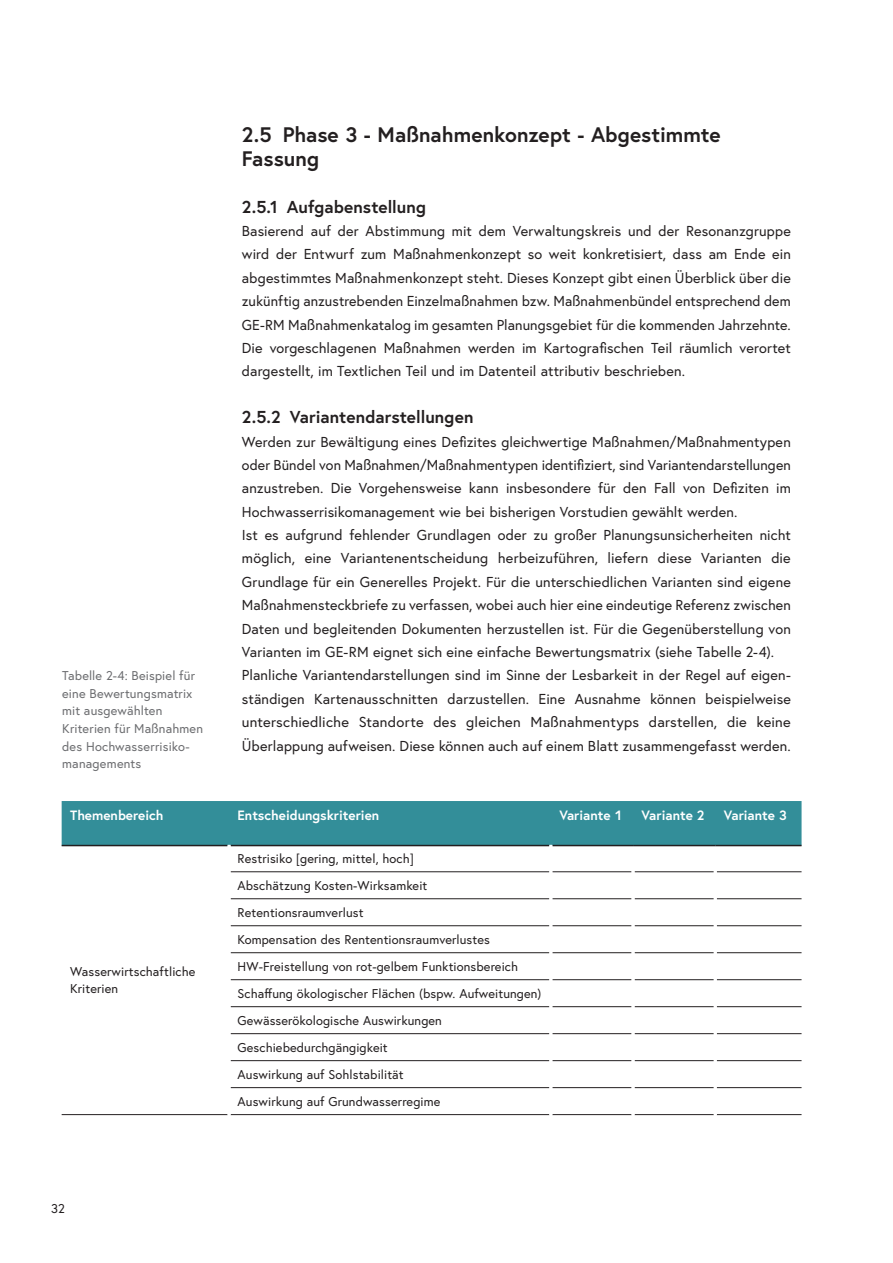
<style>
.page{position:relative;width:893px;height:1263px;background:#fff}
.page>*{position:absolute;margin:0;border:0;box-sizing:border-box;transform-origin:0 0}
.t1{font:700 21px/23.4px "Europa Austria";color:#231f20}
.t2{font:700 17.25px "Europa Austria";letter-spacing:.005em;color:#231f20}
.p_Abstand_danach{font:14.4px/23.4px "Europa Austria";letter-spacing:.01em;color:#231f20;text-align:justify}
.t3{font:700 13.5px "Europa Austria";color:#fff}
.t4{font:12.75px/27px "Europa Austria";letter-spacing:.01em;color:#231f20}
.t5{font:12.75px/17.5px "Europa Austria";letter-spacing:.015em;color:#6c6d70}
</style>
<div class="page">
<div style="left:62px;top:801px;width:739px;height:44px;background:#338e99"></div>
<hr style="left:231px;top:871px;width:318px;height:1px;background:#231f20">
<hr style="left:552px;top:871px;width:80px;height:1px;background:#231f20">
<hr style="left:635px;top:871px;width:79px;height:1px;background:#231f20">
<hr style="left:717px;top:871px;width:84px;height:1px;background:#231f20">
<hr style="left:231px;top:898px;width:318px;height:1px;background:#231f20">
<hr style="left:552px;top:898px;width:80px;height:1px;background:#231f20">
<hr style="left:635px;top:898px;width:79px;height:1px;background:#231f20">
<hr style="left:717px;top:898px;width:84px;height:1px;background:#231f20">
<hr style="left:231px;top:925px;width:318px;height:1px;background:#231f20">
<hr style="left:552px;top:925px;width:80px;height:1px;background:#231f20">
<hr style="left:635px;top:925px;width:79px;height:1px;background:#231f20">
<hr style="left:717px;top:925px;width:84px;height:1px;background:#231f20">
<hr style="left:231px;top:952px;width:318px;height:1px;background:#231f20">
<hr style="left:552px;top:952px;width:80px;height:1px;background:#231f20">
<hr style="left:635px;top:952px;width:79px;height:1px;background:#231f20">
<hr style="left:717px;top:952px;width:84px;height:1px;background:#231f20">
<hr style="left:231px;top:979px;width:318px;height:1px;background:#231f20">
<hr style="left:552px;top:979px;width:80px;height:1px;background:#231f20">
<hr style="left:635px;top:979px;width:79px;height:1px;background:#231f20">
<hr style="left:717px;top:979px;width:84px;height:1px;background:#231f20">
<hr style="left:231px;top:1006px;width:318px;height:1px;background:#231f20">
<hr style="left:552px;top:1006px;width:80px;height:1px;background:#231f20">
<hr style="left:635px;top:1006px;width:79px;height:1px;background:#231f20">
<hr style="left:717px;top:1006px;width:84px;height:1px;background:#231f20">
<hr style="left:231px;top:1033px;width:318px;height:1px;background:#231f20">
<hr style="left:552px;top:1033px;width:80px;height:1px;background:#231f20">
<hr style="left:635px;top:1033px;width:79px;height:1px;background:#231f20">
<hr style="left:717px;top:1033px;width:84px;height:1px;background:#231f20">
<hr style="left:231px;top:1060px;width:318px;height:1px;background:#231f20">
<hr style="left:552px;top:1060px;width:80px;height:1px;background:#231f20">
<hr style="left:635px;top:1060px;width:79px;height:1px;background:#231f20">
<hr style="left:717px;top:1060px;width:84px;height:1px;background:#231f20">
<hr style="left:231px;top:1087px;width:318px;height:1px;background:#231f20">
<hr style="left:552px;top:1087px;width:80px;height:1px;background:#231f20">
<hr style="left:635px;top:1087px;width:79px;height:1px;background:#231f20">
<hr style="left:717px;top:1087px;width:84px;height:1px;background:#231f20">
<hr style="left:62px;top:1114px;width:166px;height:1px;background:#231f20">
<hr style="left:231px;top:1114px;width:318px;height:1px;background:#231f20">
<hr style="left:552px;top:1114px;width:80px;height:1px;background:#231f20">
<hr style="left:635px;top:1114px;width:79px;height:1px;background:#231f20">
<hr style="left:717px;top:1114px;width:84px;height:1px;background:#231f20">
<hr style="left:62px;top:845px;width:166px;height:1px;background:#231f20">
<hr style="left:231px;top:845px;width:318px;height:1px;background:#231f20">
<hr style="left:552px;top:845px;width:81px;height:1px;background:#231f20">
<hr style="left:633px;top:845px;width:82px;height:1px;background:#231f20">
<hr style="left:715px;top:845px;width:86px;height:1px;background:#231f20">
<p class="t5" style="left:62px;top:667px;width:143px">Tabelle 2-4: Beispiel für eine Bewertungsmatrix mit ausgewählten<br>Kriterien für Maßnahmen des Hochwasserrisiko&shy;managements</p>
<h2 class="t1" style="left:242px;top:123px;width:480px">2.5 Phase 3 - Maßnahmenkonzept - Abgestimmte<br>Fassung</h2>
<h3 class="t2" style="left:242px;top:195px;width:186px">2.5.1 Aufgabenstellung</h3>
<p class="p_Abstand_danach" style="left:242px;top:219px;width:551px">Basierend auf der Abstimmung mit dem Verwaltungskreis und der Resonanzgruppe wird der Entwurf zum Maßnahmenkonzept so weit konkretisiert, dass am Ende ein abgestimmtes Maßnahmenkonzept steht. Dieses Konzept gibt einen Überblick über die zukünftig anzustrebenden Einzelmaßnahmen bzw. Maßnahmenbündel entsprechend dem GE-RM Maßnahmenkatalog im gesamten Planungsgebiet für die kommenden Jahrzehnte.</p>
<p class="p_Abstand_danach" style="left:242px;top:336px;width:551px">Die vorgeschlagenen Maßnahmen werden im Kartografischen Teil räumlich verortet dargestellt, im Textlichen Teil und im Datenteil attributiv beschrieben.</p>
<h3 class="t2" style="left:242px;top:405px;width:233px">2.5.2 Variantendarstellungen</h3>
<p class="p_Abstand_danach" style="left:242px;top:429px;width:551px">Werden zur Bewältigung eines Defizites gleichwertige Maßnahmen/Maßnahmentypen oder Bündel von Maßnahmen/Maßnahmentypen identifiziert, sind Variantendarstellungen anzustreben. Die Vorgehensweise kann insbesondere für den Fall von Defiziten im Hochwasserrisikomanagement wie bei bisherigen Vorstudien gewählt werden.</p>
<p class="p_Abstand_danach" style="left:242px;top:523px;width:551px">Ist es aufgrund fehlender Grundlagen oder zu großer Planungsunsicherheiten nicht möglich, eine Variantenentscheidung herbeizuführen, liefern diese Varianten die Grundlage für ein Generelles Projekt. Für die unterschiedlichen Varianten sind eigene Maßnahmensteckbriefe zu verfassen, wobei auch hier eine eindeutige Referenz zwischen Daten und begleitenden Dokumenten herzustellen ist. Für die Gegenüberstellung von Varianten im GE-RM eignet sich eine einfache Bewertungsmatrix (siehe Tabelle 2-4).</p>
<p class="p_Abstand_danach" style="left:242px;top:663px;width:551px">Planliche Variantendarstellungen sind im Sinne der Lesbarkeit in der Regel auf eigen&shy;ständigen Kartenausschnitten darzustellen. Eine Ausnahme können beispielweise unterschiedliche Standorte des gleichen Maßnahmentyps darstellen, die keine Überlappung aufweisen. Diese können auch auf einem Blatt zusammengefasst werden.</p>
<p class="t3" style="left:70px;top:806px;width:95px">Themenbereich</p>
<p class="t3" style="left:238px;top:806px;width:143px">Entscheidungskriterien</p>
<p class="t3" style="left:559px;top:806px;width:65px">Variante 1</p>
<p class="t3" style="left:642px;top:806px;width:65px">Variante 2</p>
<p class="t3" style="left:724px;top:806px;width:65px">Variante 3</p>
<p class="t4" style="left:70px;top:962px;width:127px;line-height:17.5px">Wasserwirtschaftliche<br>Kriterien</p>
<p class="t4" style="left:51px;top:1194px;width:15px">32</p>
<p class="t4" style="left:238px;top:845px;width:305px">Restrisiko [gering, mittel, hoch]<br>Abschätzung Kosten-Wirksamkeit Retentionsraumverlust<br>Kompensation des Rententionsraumverlustes HW-Freistellung von rot-gelbem Funktionsbereich Schaffung ökologischer Flächen (bspw. Aufweitungen)<br>Gewässerökologische Auswirkungen Geschiebedurchgängigkeit<br>Auswirkung auf Sohlstabilität<br>Auswirkung auf Grundwasserregime</p>
</div>
